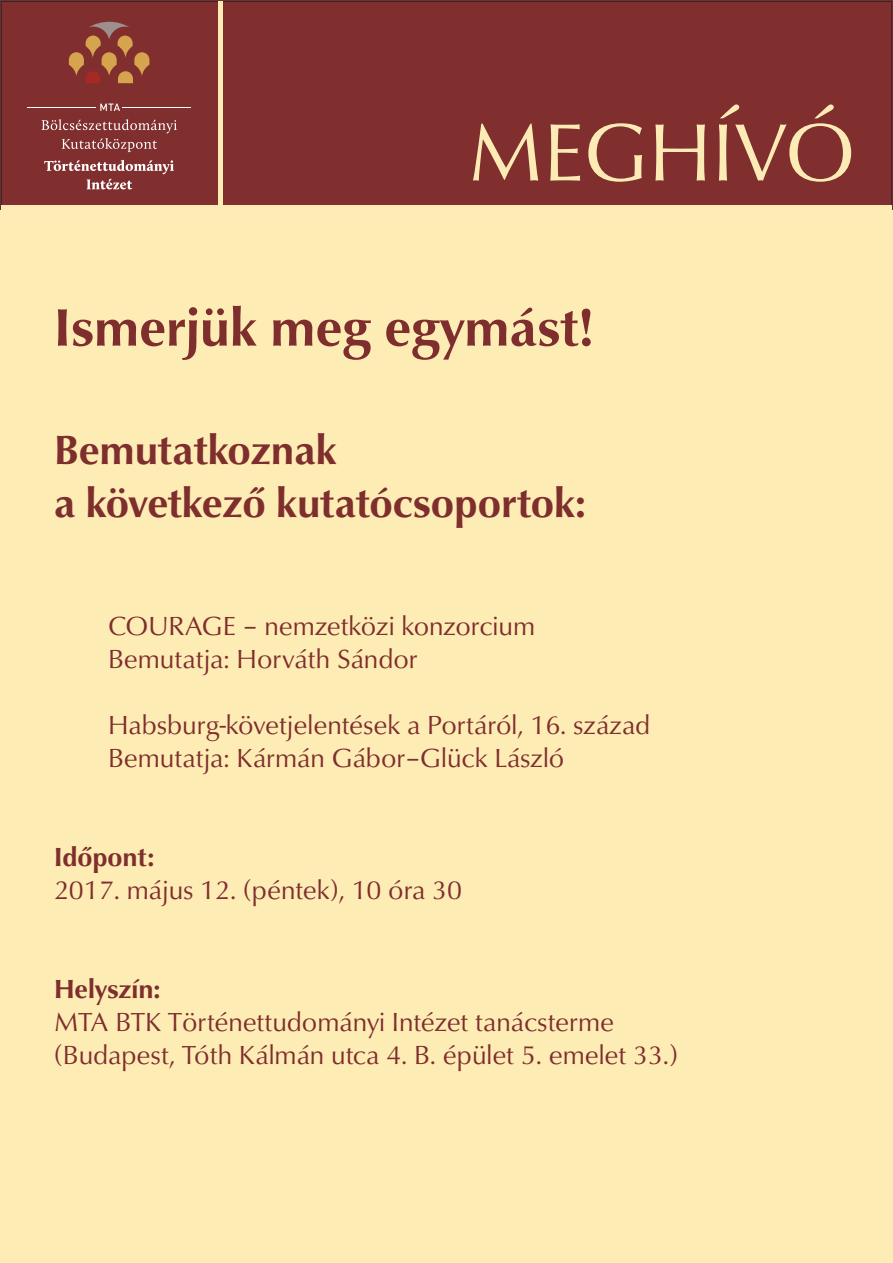
<style>
.page{position:relative;width:893px;height:1263px;background:#fff}
.page>*{position:absolute;margin:0;border:0;box-sizing:border-box;transform-origin:0 0}
.cím{font:700 54px "Classico URW";color:#7f2e2e}
.cím-2{font:700 42px/52.5px "Classico URW";color:#7f2e2e}
.body{font:27px/33px "Classico URW";color:#7f2e2e}
.body-2{font:700 27px "Classico URW";color:#7f2e2e}
</style>
<div class="page">
<div style="left:1px;top:1px;width:891px;height:209px;background:#802e2e"></div>
<svg style="left:473px;top:124px;width:65px;height:57px"></svg>
<svg style="left:550px;top:124px;width:30px;height:57px"></svg>
<svg style="left:588px;top:123px;width:54px;height:59px"></svg>
<svg style="left:655px;top:124px;width:50px;height:57px"></svg>
<svg style="left:719px;top:104px;width:132px;height:78px"></svg>
<div style="left:1px;top:205px;width:891px;height:5px;background:#fcebb5"></div>
<div style="left:218px;top:1px;width:5px;height:208px;background:#fcebb5"></div>
<svg style="left:69px;top:22px;width:80px;height:61px"></svg>
<svg style="left:100px;top:104px;width:20px;height:7px"></svg>
<svg style="left:42px;top:119px;width:135px;height:33px"></svg>
<hr style="left:27px;top:107px;width:69px;height:1px;background:#fff">
<hr style="left:123px;top:107px;width:68px;height:1px;background:#fff">
<svg style="left:44px;top:160px;width:130px;height:29px"></svg>
<div style="left:0;top:210px;width:893px;height:1053px;background:#feecb5"></div>
<p class="cím" style="left:54px;top:294px;width:541px">Ismerjük meg egymást!</p>
<p class="cím-2" style="left:54px;top:424px;width:533px">Bemutatkoznak<br>a következő kutatócsoportok:</p>
<p class="body" style="left:108px;top:610px;width:429px">COURAGE – nemzetközi konzorcium</p>
<p class="body" style="left:108px;top:643px;width:311px">Bemutatja: Horváth Sándor</p>
<p class="body" style="left:108px;top:709px;width:544px">Habsburg-követjelentések a Portáról, 16. század</p>
<p class="body" style="left:108px;top:742px;width:458px">Bemutatja: Kármán Gábor–Glück László</p>
<p class="body-2" style="left:54px;top:840px;width:102px">Időpont:</p>
<p class="body" style="left:54px;top:874px;width:410px">2017. május 12. (péntek), 10 óra 30</p>
<p class="body-2" style="left:54px;top:972px;width:108px">Helyszín:</p>
<p class="body" style="left:54px;top:1006px;width:625px">MTA BTK Történettudományi Intézet tanácsterme (Budapest, Tóth Kálmán utca 4. B. épület 5. emelet 33.)</p>
</div>
